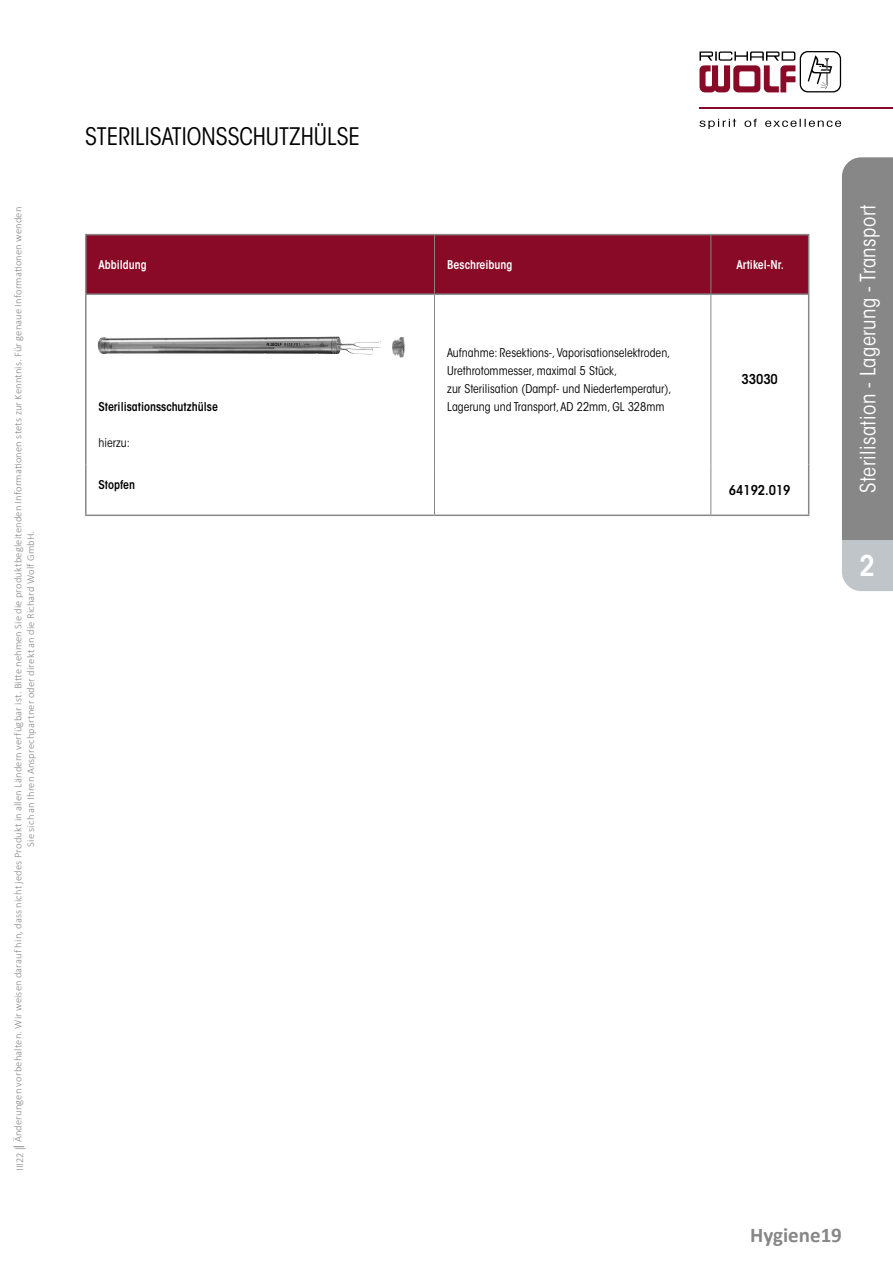
<style>
.page{position:relative;width:893px;height:1263px;background:#fff}
.page>*{position:absolute;margin:0;border:0;box-sizing:border-box;transform-origin:0 0}
.t1{font:600 condensed 28.5px "ITC Avant Garde Std";color:#fff}
.t2{font:condensed 24px "ITC Avant Garde Std";color:#000}
.t3{font:condensed 21px "ITC Avant Garde Std";letter-spacing:.02em;color:#fff}
.t4{font:700 21px "Calibri";color:#878787}
.t5{font:600 condensed 13.5px "ITC Avant Garde Std";letter-spacing:-.005em;color:#000}
.t6{font:condensed 12px/18px "ITC Avant Garde Std";color:#000}
.t7{font:600 condensed 12px "ITC Avant Garde Std";color:#fff}
.t8{font:600 condensed 12px "ITC Avant Garde Std";color:#000}
.t9{font:300 10.5px/12.6px "Calibri";letter-spacing:.015em;color:#878787;text-align:center}
.s1{font-family:"Adobe Garamond Pro";font-weight:400}
.s2{font-family:"Adobe Garamond Pro";font-weight:700}
</style>
<div class="page">
<svg style="left:699px;top:119px;width:142px;height:10px"></svg>
<svg style="left:699px;top:51px;width:142px;height:41px"></svg>
<hr style="left:699px;top:107px;width:194px;height:2px;background:#880a26">
<svg style="left:842px;top:157px;width:51px;height:434px;background:#8e8f8f"></svg>
<div style="left:87px;top:235px;width:721px;height:58px;background:#880a26"></div>
<hr style="left:85px;top:234px;width:349px;height:1px;background:#878787">
<hr style="left:85px;top:235px;width:2px;height:58px;background:#878787">
<hr style="left:711px;top:234px;width:98px;height:1px;background:#878787">
<hr style="left:808px;top:235px;width:1px;height:58px;background:#878787">
<hr style="left:85px;top:293px;width:349px;height:2px;background:#878787">
<hr style="left:85px;top:295px;width:2px;height:169px;background:#878787">
<hr style="left:711px;top:293px;width:98px;height:2px;background:#878787">
<hr style="left:808px;top:295px;width:1px;height:169px;background:#878787">
<hr style="left:85px;top:464px;width:2px;height:50px;background:#878787">
<hr style="left:808px;top:464px;width:1px;height:50px;background:#878787">
<hr style="left:85px;top:514px;width:349px;height:2px;background:#878787">
<hr style="left:711px;top:514px;width:98px;height:2px;background:#878787">
<hr style="left:434px;top:235px;width:1px;height:58px;background:#878787">
<hr style="left:710px;top:235px;width:1px;height:58px;background:#878787">
<hr style="left:434px;top:295px;width:1px;height:169px;background:#878787">
<hr style="left:710px;top:295px;width:1px;height:169px;background:#878787">
<hr style="left:434px;top:464px;width:1px;height:50px;background:#878787">
<hr style="left:710px;top:464px;width:1px;height:50px;background:#878787">
<hr style="left:434px;top:293px;width:277px;height:2px;background:#878787">
<hr style="left:434px;top:234px;width:277px;height:1px;background:#878787">
<hr style="left:434px;top:514px;width:277px;height:2px;background:#878787">
<img style="left:98px;top:336px;width:283px;height:18px">
<img style="left:392px;top:337px;width:13px;height:21px">
<p class="t9" style="left:12px;top:1171px;width:965px;rotate:-90deg">III22 <span class="s1">|</span><span class="s2">|</span> Änderungen vorbehalten. Wir weisen darauf hin, dass nicht jedes Produkt in allen Ländern verfügbar ist. Bitte nehmen Sie die produktbegleitenden Informationen stets zur Kenntnis. Für genaue Informationen wenden<br>Sie sich an Ihren Ansprechpartner oder direkt an die Richard Wolf GmbH.</p>
<h2 class="t2" style="left:85px;top:122px;width:276px">STERILISATIONSSCHUTZHÜLSE</h2>
<p class="t7" style="left:99px;top:257px;width:50px">Abbildung</p>
<p class="t7" style="left:447px;top:257px;width:67px">Beschreibung</p>
<p class="t7" style="left:737px;top:257px;width:49px">Artikel-Nr.</p>
<p class="t8" style="left:99px;top:399px;width:121px">Sterilisationsschutzhülse</p>
<p class="t6" style="left:99px;top:434px;width:33px">hierzu:</p>
<p class="t6" style="left:447px;top:343px;width:226px">Aufnahme: Resektions-, Vaporisationselektroden, Urethrotommesser, maximal 5 Stück,<br>zur Sterilisation (Dampf- und Niedertemperatur), Lagerung und Transport, AD 22mm, GL 328mm</p>
<p class="t5" style="left:742px;top:371px;width:38px">33030</p>
<p class="t8" style="left:99px;top:477px;width:38px">Stopfen</p>
<p class="t5" style="left:729px;top:481px;width:63px">64192.019</p>
<h3 class="t3" style="left:855px;top:493px;width:290px;rotate:-90deg">Sterilisation - Lagerung - Transport</h3>
<h1 class="t1" style="left:859px;top:548px;width:17px">2</h1>
<h3 class="t4" style="left:750px;top:1220px;width:93px">Hygiene19</h3>
</div>
